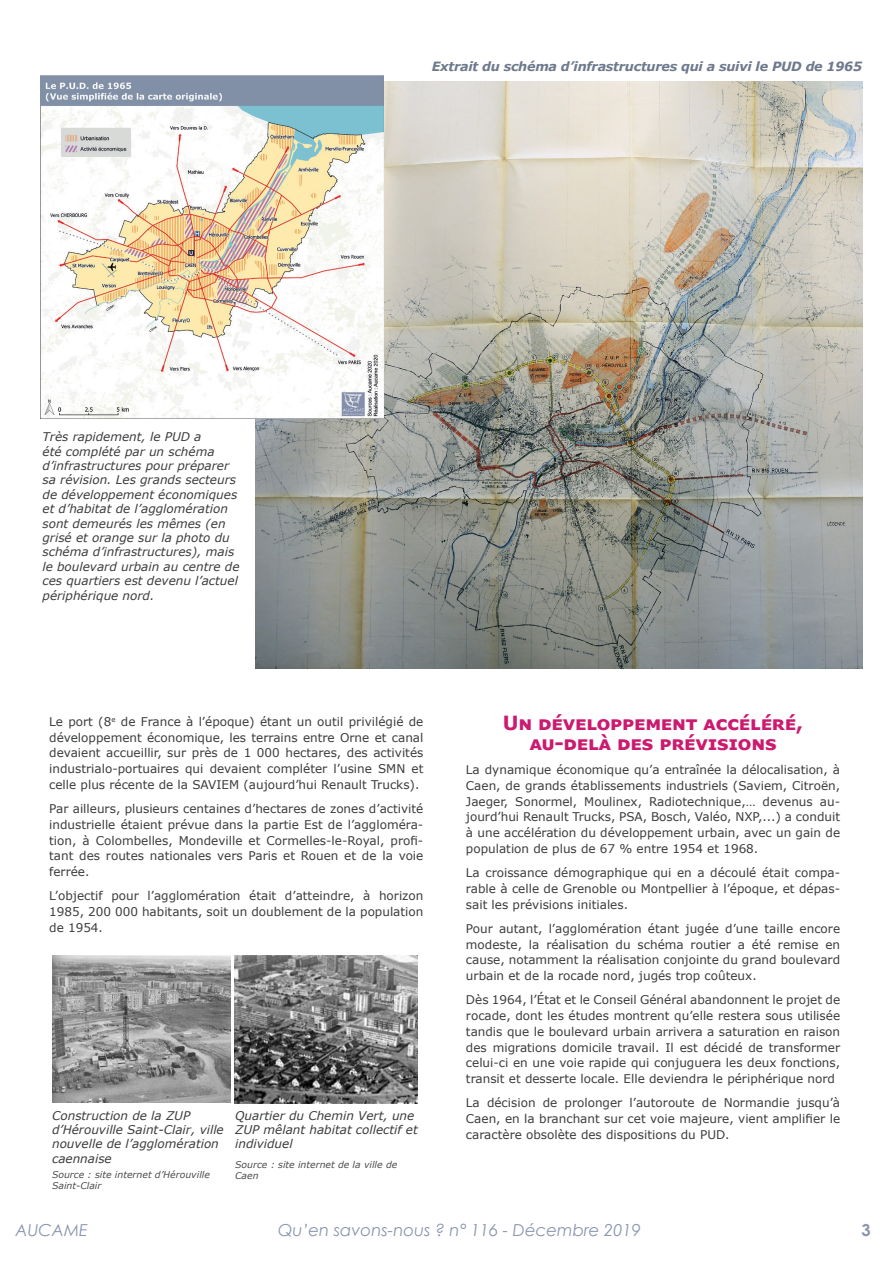
<style>
.page{position:relative;width:893px;height:1263px;background:#fff}
.page>*{position:absolute;margin:0;border:0;box-sizing:border-box;transform-origin:0 0}
.t1{font:700 19.5px/19.5px "Verdana";letter-spacing:-.02em;color:#cb1a6f;text-align:center}
.t2{font:italic 16.5px "Century Gothic";color:#8a96ae}
.t3{font:700 16.5px "Century Gothic";color:#8a96ae}
.t4{font:italic 700 12.75px "Verdana";letter-spacing:-.02em;color:#6e798c}
.t5{font:12px/15.8px "Verdana";color:#3b3c3c;text-align:justify}
.t6{font:italic 12px/14.4px "Verdana";color:#3b3c3c}
.t7{font:italic 9.3px/11.1px "Verdana";color:#4b4c4d}
</style>
<div class="page">
<img style="left:255px;top:81px;width:608px;height:588px">
<img style="left:40px;top:76px;width:343px;height:343px">
<img style="left:52px;top:955px;width:178px;height:148px">
<img style="left:235px;top:955px;width:182px;height:148px">
<p class="t4" style="left:432px;top:57px;width:432px">Extrait du schéma d’infrastructures qui a suivi le PUD de 1965</p>
<p class="t6" style="left:43px;top:429px;width:198px">Très rapidement, le PUD a<br>été complété par un schéma d’infrastructures pour préparer sa révision. Les grands secteurs de développement économiques et d’habitat de l’agglomération sont demeurés les mêmes (en grisé et orange sur la photo du schéma d’infrastructures), mais le boulevard urbain au centre de ces quartiers est devenu l’actuel périphérique nord.</p>
<p class="t5" style="left:49px;top:713px;width:376px">Le port (8<sup>e</sup> de France à l’époque) étant un outil privilégié de développement économique, les terrains entre Orne et canal devaient accueillir, sur près de 1 000 hectares, des activités industrialo-portuaires qui devaient compléter l’usine SMN et celle plus récente de la SAVIEM (aujourd’hui Renault Trucks).</p>
<p class="t5" style="left:49px;top:801px;width:376px">Par ailleurs, plusieurs centaines d’hectares de zones d’activité industrielle étaient prévue dans la partie Est de l’aggloméra&shy;tion, à Colombelles, Mondeville et Cormelles-le-Royal, profi&shy;tant des routes nationales vers Paris et Rouen et de la voie ferrée.</p>
<p class="t5" style="left:49px;top:888px;width:376px">L’objectif pour l’agglomération était d’atteindre, à horizon 1985, 200 000 habitants, soit un doublement de la population de 1954.</p>
<p class="t6" style="left:52px;top:1108px;width:173px">Construction de la ZUP d’Hérouville Saint-Clair, ville nouvelle de l’agglomération caennaise</p>
<p class="t7" style="left:52px;top:1169px;width:159px">Source : site internet d’Hérouville<br>Saint-Clair</p>
<p class="t6" style="left:235px;top:1108px;width:184px">Quartier du Chemin Vert, une<br>ZUP mêlant habitat collectif et individuel</p>
<p class="t7" style="left:235px;top:1159px;width:164px">Source : site internet de la ville de<br>Caen</p>
<h1 class="t1" style="left:503px;top:713px;width:302px">Un développement accéléré, au-delà des prévisions</h1>
<p class="t5" style="left:466px;top:762px;width:376px">La dynamique économique qu’a entraînée la délocalisation, à Caen, de grands établissements industriels (Saviem, Citroën, Jaeger, Sonormel, Moulinex, Radiotechnique,… devenus au&shy;jourd’hui Renault Trucks, PSA, Bosch, Valéo, NXP,...) a conduit à une accélération du développement urbain, avec un gain de population de plus de 67 % entre 1954 et 1968.</p>
<p class="t5" style="left:466px;top:865px;width:376px">La croissance démographique qui en a découlé était compa&shy;rable à celle de Grenoble ou Montpellier à l’époque, et dépas&shy;sait les prévisions initiales.</p>
<p class="t5" style="left:466px;top:920px;width:376px">Pour autant, l’agglomération étant jugée d’une taille encore modeste, la réalisation du schéma routier a été remise en cause, notamment la réalisation conjointe du grand boulevard urbain et de la rocade nord, jugés trop coûteux.</p>
<p class="t5" style="left:466px;top:992px;width:376px">Dès 1964, l’État et le Conseil Général abandonnent le projet de rocade, dont les études montrent qu’elle restera sous utilisée tandis que le boulevard urbain arrivera a saturation en raison des migrations domicile travail. Il est décidé de transformer celui-ci en une voie rapide qui conjuguera les deux fonctions, transit et desserte locale. Elle deviendra le périphérique nord</p>
<p class="t5" style="left:466px;top:1095px;width:376px">La décision de prolonger l’autoroute de Normandie jusqu’à Caen, en la branchant sur cet voie majeure, vient amplifier le caractère obsolète des dispositions du PUD.</p>
<h2 class="t2" style="left:16px;top:1218px;width:74px">AUCAME</h2>
<h2 class="t2" style="left:278px;top:1218px;width:364px">Qu’en savons-nous ? n° 116 - Décembre 2019</h2>
<h2 class="t3" style="left:861px;top:1217px;width:11px">3</h2>
</div>
